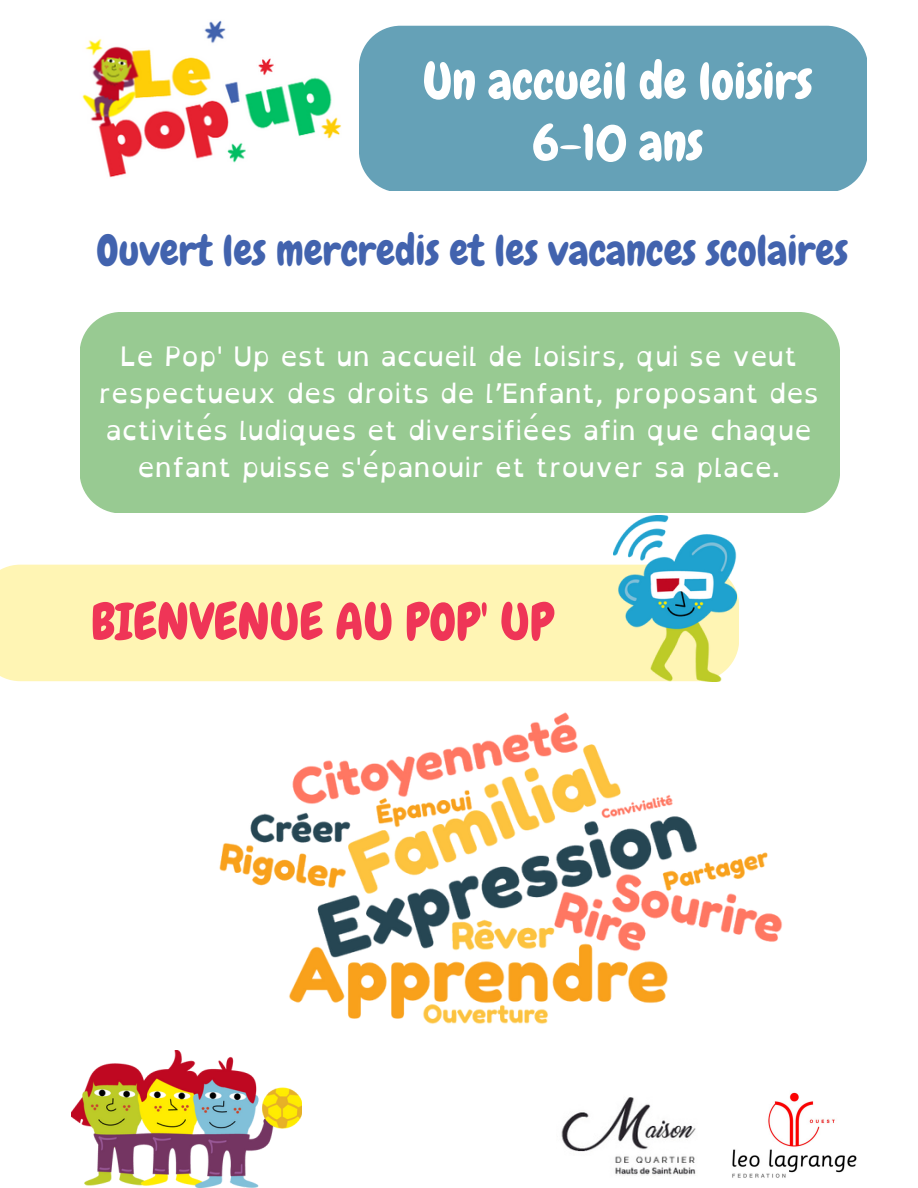
<style>
.page{position:relative;width:918px;height:1188px;background:#fff}
.page>*{position:absolute;margin:0;border:0;box-sizing:border-box;transform-origin:0 0}
.t1{font:50.85px/61.3px "Chewy";color:#fff;text-align:center}
.t2{font:50.85px "Chewy";color:#ef3557}
.t3{font:42.3px "Chewy";color:#4263ae}
.t4{font:26.85px/37px "Open Dyslexic";color:#fff;text-align:center}
</style>
<div class="page">
<img style="left:16px;top:553px;width:766px;height:565px">
<div style="left:80px;top:312px;width:759px;height:201px;background:#98ca92"></div>
<div style="left:0;top:565px;width:739px;height:116px;background:#fff5b4"></div>
<img style="left:72px;top:1050px;width:229px;height:138px">
<div style="left:359px;top:26px;width:508px;height:165px;background:#65a1b7"></div>
<img style="left:729px;top:1087px;width:128px;height:91px">
<img style="left:557px;top:1090px;width:147px;height:86px">
<img style="left:82px;top:20px;width:259px;height:158px">
<img style="left:613px;top:515px;width:123px;height:167px">
<h1 class="t1" style="left:423px;top:51px;width:391px">Un accueil de loisirs<br>6-10 ans</h1>
<h2 class="t3" style="left:97px;top:224px;width:753px">Ouvert les mercredis et les vacances scolaires</h2>
<p class="t4" style="left:98px;top:338px;width:722px">Le Pop' Up est un accueil de loisirs, qui se veut respectueux des droits de l’Enfant, proposant des activités ludiques et diversifiées afin que chaque enfant puisse s'épanouir et trouver sa place.</p>
<h1 class="t2" style="left:91px;top:590px;width:464px">BIENVENUE AU POP' UP</h1>
</div>
